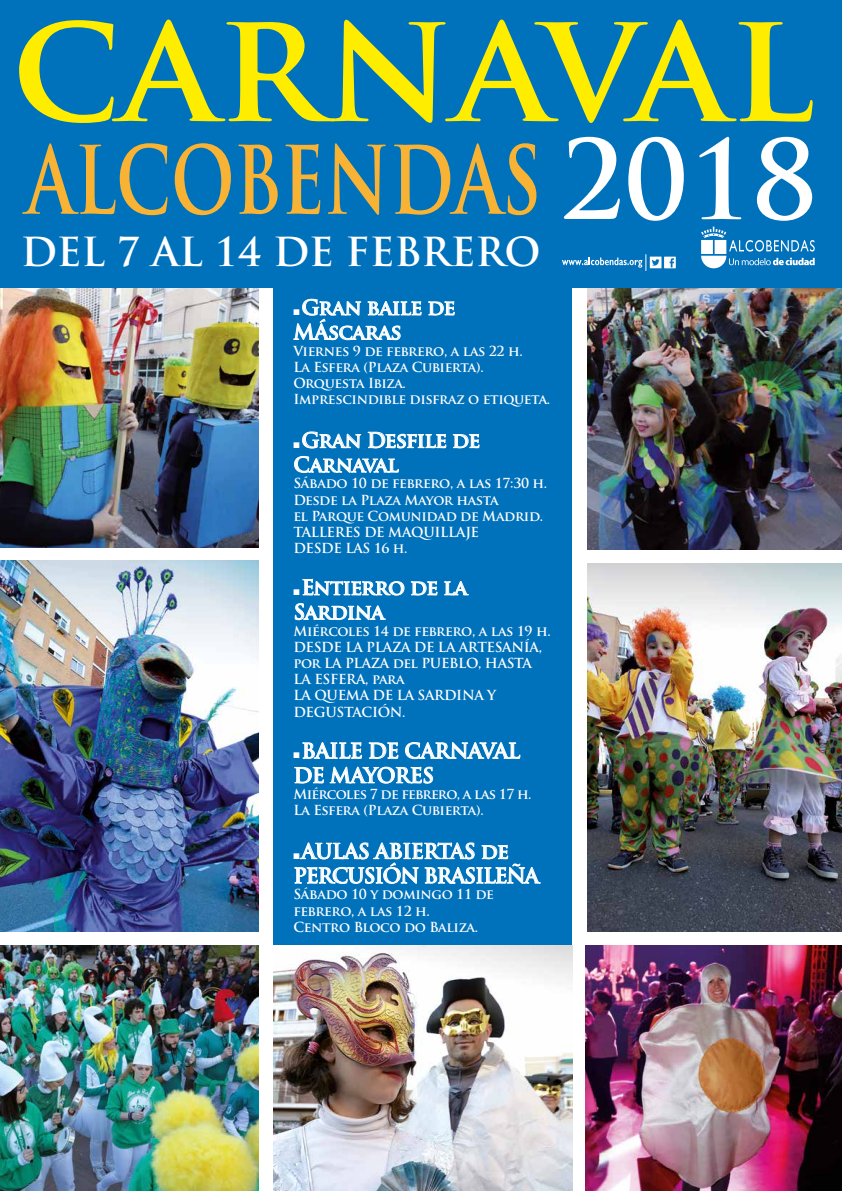
<style>
.page{position:relative;width:842px;height:1191px;background:#fff}
.page>*{position:absolute;margin:0;border:0;box-sizing:border-box;transform-origin:0 0}
.t1{font:700 154.3px "Trajan Pro";color:#ffed00}
.t2{font:700 91.6px "Trajan Pro";color:#f9b334;scale:.75 1}
.t3{font:700 39px "Trajan Pro";color:#fff}
.t4{font:700 20.4px/24.5px "Trajan Pro";letter-spacing:-.025em;color:#fff}
.t5{font:700 20.4px/24.5px "Trajan Pro";letter-spacing:-.05em;color:#fff}
.t6{font:700 13.5px/16.2px "Trajan Pro";letter-spacing:-.025em;color:#fff}
.t7{font:700 13.5px/16.2px "Trajan Pro";letter-spacing:-.05em;color:#fff}
.s1{font-size:107.1px;color:#fff}
</style>
<div class="page">
<div style="left:0;top:0;width:842px;height:288px;background:#0071bb"></div>
<svg style="left:701px;top:227px;width:114px;height:41px"></svg>
<svg style="left:562px;top:254px;width:114px;height:17px"></svg>
<div style="left:273px;top:285px;width:299px;height:661px;background:#0071bb"></div>
<img style="left:0;top:288px;width:259px;height:260px">
<img style="left:585px;top:945px;width:257px;height:246px">
<img style="left:587px;top:288px;width:255px;height:262px">
<img style="left:587px;top:563px;width:255px;height:368px">
<img style="left:0;top:945px;width:259px;height:246px">
<img style="left:0;top:561px;width:259px;height:370px">
<img style="left:273px;top:946px;width:299px;height:245px">
<svg style="left:428px;top:301px;width:27px;height:15px"></svg>
<svg style="left:293px;top:298px;width:129px;height:43px"></svg>
<svg style="left:453px;top:434px;width:26px;height:15px"></svg>
<svg style="left:294px;top:431px;width:152px;height:42px"></svg>
<svg style="left:411px;top:581px;width:26px;height:15px"></svg>
<svg style="left:444px;top:581px;width:25px;height:14px"></svg>
<svg style="left:295px;top:578px;width:109px;height:43px"></svg>
<svg style="left:302px;top:742px;width:60px;height:17px"></svg>
<svg style="left:369px;top:742px;width:29px;height:17px"></svg>
<svg style="left:405px;top:742px;width:115px;height:17px"></svg>
<svg style="left:294px;top:767px;width:30px;height:16px"></svg>
<svg style="left:330px;top:766px;width:103px;height:17px"></svg>
<svg style="left:294px;top:842px;width:247px;height:42px"></svg>
<h1 class="t1" style="left:12px;top:-31px;width:804px">carnaval</h1>
<h2 class="t2" style="left:27px;top:123px;width:1055px">ALCOBENDAS <span class="s1">2018</span></h2>
<h3 class="t3" style="left:21px;top:228px;width:521px">DEL 7 AL 14 DE FEBRERO</h3>
<h3 class="t4" style="left:293px;top:295px;width:163px">■ Gran baile de<br>MÁscaras</h3>
<p class="t6" style="left:293px;top:343px;width:258px">Viernes 9 de febrero, a las 22 h.<br>La Esfera (Plaza Cubierta).<br>Orquesta Ibiza.<br>Imprescindible disfraz o etiqueta.</p>
<h3 class="t4" style="left:293px;top:428px;width:188px">■ Gran Desfile de<br>Carnaval</h3>
<p class="t6" style="left:293px;top:475px;width:255px">Sábado 10 de febrero, a las 17:30 h.<br>Desde la Plaza Mayor hasta<br>el Parque Comunidad de Madrid.<br>TALLERES DE MAQUILLAJE<br>DESDE LAS 16 h.</p>
<h3 class="t4" style="left:293px;top:575px;width:175px">■ Entierro de la<br>Sardina</h3>
<p class="t6" style="left:293px;top:622px;width:259px">Miércoles 14 de febrero, a las 19 h.<br>DESDE LA PLAZA DE LA ARTESANÍA, por LA PLAZA del PUEBLO, HASTA<br>LA ESFERA, para<br>LA QUEMA DE LA SARDINA Y<br>DEGUSTACIÓN.</p>
<h3 class="t4" style="left:293px;top:739px;width:228px">■ BAILE DE CARNAVAL<br>DE MAYORES</h3>
<p class="t7" style="left:293px;top:786px;width:240px">Miércoles 7 de febrero, a las 17 h.<br>La Esfera (Plaza Cubierta).</p>
<h3 class="t5" style="left:293px;top:839px;width:247px">■ AULAS ABIERTAS de<br>PERCUSIÓN BRASILEÑA</h3>
<p class="t6" style="left:293px;top:886px;width:202px">Sábado 10 y domingo 11 de febrero, a las 12 h.<br>Centro Bloco do Baliza.</p>
</div>
